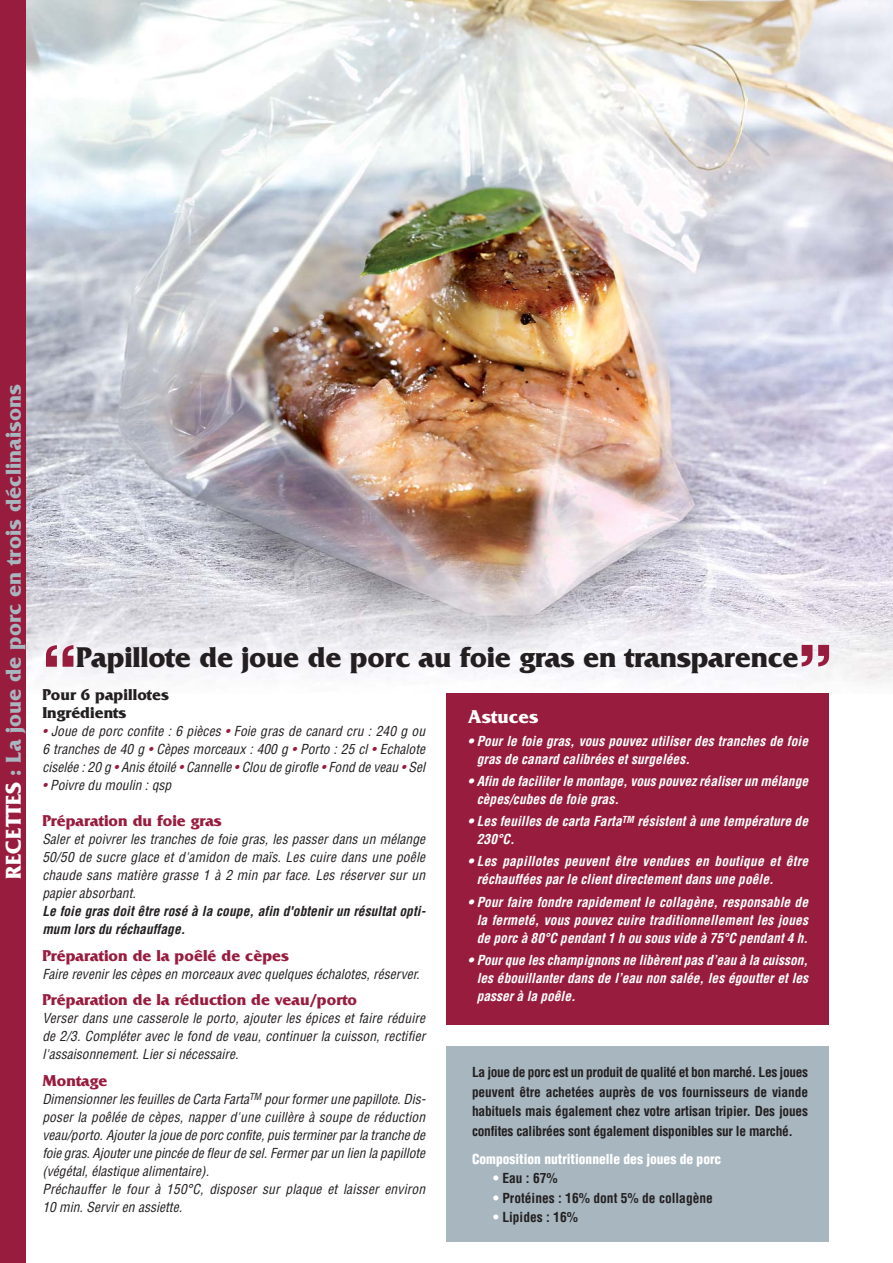
<style>
.page{position:relative;width:893px;height:1263px;background:#fff}
.page>*{position:absolute;margin:0;border:0;box-sizing:border-box;transform-origin:0 0}
.t1{font:900 condensed 69px "Helvetica";color:#981c3d}
.t2{font:700 30px "Friz Quadrata";letter-spacing:-.01em;color:#231f20}
.t3{font:700 22.5px "Friz Quadrata";color:#a7b6bf}
.t4{font:700 19.5px "Friz Quadrata";color:#fff}
.t5{font:700 16.5px "Friz Quadrata";color:#981c3d}
.t6{font:700 16.5px/18px "Friz Quadrata";color:#231f20}
.t7{font:italic condensed 13.5px/18px "Helvetica";color:#231f20;text-align:justify}
.t8{font:italic 700 condensed 13.5px/18px "Helvetica";color:#fff}
.t9{font:700 condensed 13.5px/19.5px "Helvetica";letter-spacing:-.02em;color:#231f20;text-align:justify}
.t10{font:italic 700 condensed 13.5px/18px "Helvetica";color:#231f20}
.t11{font:700 condensed 13.5px "Helvetica";color:#231f20}
.t12{font:900 condensed 13.5px "Helvetica";color:#fff}
.s1{color:#fff}
.s2{color:#981c3d}
</style>
<div class="page">
<img style="left:25px;top:0;width:867px;height:693px">
<div style="left:446px;top:1046px;width:383px;height:196px;background:#a7b6bf"></div>
<div style="left:446px;top:693px;width:383px;height:332px;background:#981c3d"></div>
<div style="left:0;top:0;width:25px;height:1263px;background:#981c3d"></div>
<h3 class="t3" style="left:6px;top:879px;width:496px;rotate:-90deg"><span class="s1">RECETTES</span> : La joue de porc en trois déclinaisons</h3>
<h1 class="t1" style="left:42px;top:646px;width:36px">“</h1>
<h2 class="t2" style="left:76px;top:646px;width:724px">Papillote de joue de porc au foie gras en transparence</h2>
<h1 class="t1" style="left:798px;top:645px;width:36px">”</h1>
<h3 class="t4" style="left:468px;top:710px;width:72px">Astuces</h3>
<p class="t8" style="left:477px;top:733px;width:335px;text-indent:-9px">• Pour le foie gras, vous pouvez utiliser des tranches de foie gras de canard calibrées etsurgelées.</p>
<p class="t8" style="left:477px;top:773px;width:335px;text-indent:-9px">• Afin de faciliterle montage,vous pouvez réaliserun mélange cèpes/cubes de foie gras.</p>
<p class="t8" style="left:477px;top:813px;width:335px;text-indent:-9px">• Les feuilles de carta Farta<sup>TM</sup> résistentà une température de<br>230°C.</p>
<p class="t8" style="left:477px;top:854px;width:335px;text-indent:-9px">• Les papillotes peuvent être vendues en boutique et être réchauffées parle clientdirectementdans une poêle.</p>
<p class="t8" style="left:477px;top:894px;width:335px;text-align:justify;text-indent:-9px">• Pour faire fondre rapidement le collagène, responsable de la fermeté, vous pouvez cuire traditionnellement les joues de porc à 80°C pendant1 h ou sous vide à 75°C pendant4 h.</p>
<p class="t8" style="left:477px;top:952px;width:335px;text-align:justify;text-indent:-9px">• Pourque les champignons ne libèrentpas d’eau à la cuisson, les ébouillanter dans de l’eau non salée, les égoutter et les passerà la poêle.</p>
<p class="t6" style="left:42px;top:687px;width:128px">Pour 6 papillotes<br>Ingrédients</p>
<p class="t7" style="left:42px;top:723px;width:387px"><span class="s2">•</span> Joue de porc confite : 6 pièces <span class="s2">•</span> Foie gras de canard cru : 240 g ou 6 tranches de 40 g <span class="s2">•</span> Cèpes morceaux : 400 g <span class="s2">•</span> Porto : 25 cl <span class="s2">•</span> Echalote ciselée :20 g <span class="s2">•</span>Anis étoilé <span class="s2">•</span>Cannelle <span class="s2">•</span>Clou de girofle <span class="s2">•</span>Fond de veau <span class="s2">•</span>Sel</p>
<p class="t7" style="left:42px;top:777px;width:133px"><span class="s2">•</span>Poivre du moulin :qsp</p>
<p class="t5" style="left:42px;top:815px;width:181px">Préparation du foie gras</p>
<p class="t7" style="left:42px;top:831px;width:387px">Saler et poivrer les tranches de foie gras, les passer dans un mélange 50/50 de sucre glace et d'amidon de maïs. Les cuire dans une poêle chaude sans matière grasse 1 à 2 min par face. Les réserver sur un papierabsorbant.</p>
<p class="t10" style="left:42px;top:903px;width:387px">Le foie gras doit être rosé à la coupe, afin d'obtenir un résultat opti&shy;mum lors du réchauffage.</p>
<p class="t5" style="left:42px;top:949px;width:248px">Préparation de la poêlé de cèpes</p>
<p class="t7" style="left:42px;top:966px;width:381px">Faire revenirles cèpes en morceaux avec quelques échalotes,réserver.</p>
<p class="t5" style="left:42px;top:994px;width:316px">Préparation de la réduction de veau/porto</p>
<p class="t7" style="left:42px;top:1010px;width:387px">Verser dans une casserole le porto, ajouter les épices et faire réduire de 2/3. Compléter avec le fond de veau, continuer la cuisson, rectifier l'assaisonnement.Liersinécessaire.</p>
<p class="t5" style="left:42px;top:1074px;width:67px">Montage</p>
<p class="t7" style="left:42px;top:1091px;width:387px;text-align:left">Dimensionnerles feuilles de Carta Farta<sup>TM</sup> pourformerune papillote.Dis&shy;poser la poêlée de cèpes, napper d'une cuillère à soupe de réduction veau/porto.Ajouterla joue de porc confite,puis terminerparla tranche de foie gras.Ajouterune pincée de fleurde sel.Fermerparun lien la papillote (végétal,élastique alimentaire).<br>Préchauffer le four à 150°C, disposer sur plaque et laisser environ 10 min.Serviren assiette.</p>
<p class="t9" style="left:472px;top:1064px;width:337px">La joue de porc est un produit de qualité et bon marché. Les joues peuvent être achetées auprès de vos fournisseurs de viande habituels mais également chez votre artisan tripier. Des joues confites calibrées sont également disponibles sur le marché.</p>
<p class="t12" style="left:472px;top:1154px;width:251px">Composition nutritionnelle des joues de porc</p>
<p class="t9" style="left:493px;top:1170px;width:66px"><span class="s1">•</span> Eau : 67%</p>
<p class="t11" style="left:493px;top:1193px;width:221px"><span class="s1">•</span> Protéines : 16% dont 5% de collagène</p>
<p class="t11" style="left:493px;top:1212px;width:86px"><span class="s1">•</span> Lipides : 16%</p>
</div>
